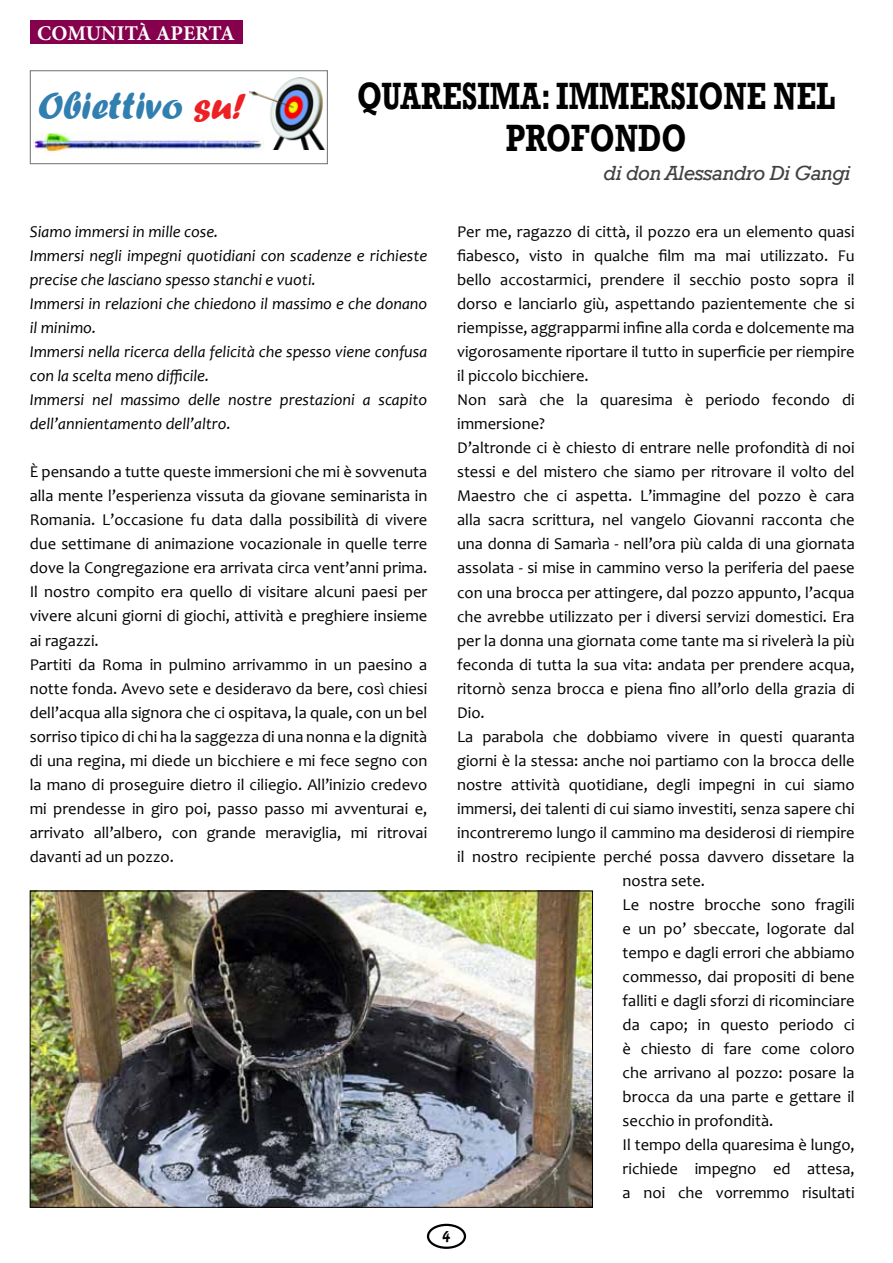
<style>
.page{position:relative;width:893px;height:1263px;background:#fff}
.page>*{position:absolute;margin:0;border:0;box-sizing:border-box;transform-origin:0 0}
.t1{font:39.3px "Forte";color:#317eb0}
.t2{font:700 39px/42px "Rockwell";color:#000;text-align:center;scale:.75 1}
.t3{font:italic 21px "Rockwell";letter-spacing:-.02em;color:#414042}
.t4{font:700 21px "Minion Pro";color:#fff}
.t5{font:16.5px/24px "Candara";color:#000}
.t6{font:italic 16.5px/24px "Candara";color:#000}
.t7{font:13.5px "Hobo Std";color:#000}
.s1{color:#ed2124}
</style>
<div class="page">
<div style="left:427px;top:1224px;width:39px;height:25px;border:2px solid #000;border-radius:50%"></div>
<div style="left:30px;top:21px;width:212px;height:23px;background:#85004d"></div>
<div style="left:30px;top:70px;width:298px;height:94px;border:1px solid #7c7e81"></div>
<img style="left:249px;top:78px;width:76px;height:72px">
<img style="left:33px;top:134px;width:230px;height:18px">
<img style="left:32px;top:893px;width:559px;height:313px">
<p class="t4" style="left:37px;top:18px;width:199px">COMUNITÀ APERTA</p>
<h1 class="t1" style="left:38px;top:83px;width:209px">Obiettivo <span class="s1">su!</span></h1>
<h2 class="t2" style="left:357px;top:75px;width:639px">QUARESIMA: IMMERSIONE NEL<br>PROFONDO</h2>
<p class="t3" style="left:603px;top:161px;width:249px">di don Alessandro Di Gangi</p>
<p class="t6" style="left:30px;top:220px;width:399px">Siamo immersi in mille cose.<br>Immersi negli impegni quotidiani con scadenze e richieste precise che lasciano spesso stanchi e vuoti.<br>Immersi in relazioni che chiedono il massimo e che donano il minimo.<br>Immersi nella ricerca della felicità che spesso viene confusa con la scelta meno difficile.<br>Immersi nel massimo delle nostre prestazioni a scapito dell’annientamento dell’altro.</p>
<p class="t5" style="left:30px;top:460px;width:399px">È pensando a tutte queste immersioni che mi è sovvenuta alla mente l’esperienza vissuta da giovane seminarista in Romania. L’occasione fu data dalla possibilità di vivere due settimane di animazione vocazionale in quelle terre dove la Congregazione era arrivata circa vent’anni prima.<br>Il nostro compito era quello di visitare alcuni paesi per vivere alcuni giorni di giochi, attività e preghiere insieme ai ragazzi.<br>Partiti da Roma in pulmino arrivammo in un paesino a notte fonda. Avevo sete e desideravo da bere, così chiesi dell’acqua alla signora che ci ospitava, la quale, con un bel sorriso tipico di chi ha la saggezza di una nonna e la dignità di una regina, mi diede un bicchiere e mi fece segno con la mano di proseguire dietro il ciliegio. All’inizio credevo mi prendesse in giro poi, passo passo mi avventurai e, arrivato all’albero, con grande meraviglia, mi ritrovai davanti ad un pozzo.</p>
<p class="t5" style="left:457px;top:220px;width:399px">Per me, ragazzo di città, il pozzo era un elemento quasi</p>
<p class="t5" style="left:457px;top:244px;width:399px">fiabesco, visto in qualche film ma mai utilizzato. Fu</p>
<p class="t5" style="left:457px;top:268px;width:399px">bello accostarmici, prendere il secchio posto sopra il</p>
<p class="t5" style="left:457px;top:292px;width:399px">dorso e lanciarlo giù, aspettando pazientemente che si</p>
<p class="t5" style="left:457px;top:316px;width:399px">riempisse, aggrapparmi infine alla corda e dolcemente ma</p>
<p class="t5" style="left:457px;top:340px;width:399px">vigorosamente riportare il tutto in superficie per riempire</p>
<p class="t5" style="left:457px;top:364px;width:133px">il piccolo bicchiere.</p>
<p class="t5" style="left:457px;top:388px;width:399px">Non sarà che la quaresima è periodo fecondo di</p>
<p class="t5" style="left:457px;top:412px;width:89px">immersione?</p>
<p class="t5" style="left:457px;top:436px;width:399px">D’altronde ci è chiesto di entrare nelle profondità di noi</p>
<p class="t5" style="left:457px;top:460px;width:399px">stessi e del mistero che siamo per ritrovare il volto del</p>
<p class="t5" style="left:457px;top:484px;width:399px">Maestro che ci aspetta. L’immagine del pozzo è cara</p>
<p class="t5" style="left:457px;top:508px;width:399px">alla sacra scrittura, nel vangelo Giovanni racconta che</p>
<p class="t5" style="left:457px;top:532px;width:399px">una donna di Samarìa - nell’ora più calda di una giornata</p>
<p class="t5" style="left:457px;top:556px;width:399px">assolata - si mise in cammino verso la periferia del paese</p>
<p class="t5" style="left:457px;top:580px;width:399px">con una brocca per attingere, dal pozzo appunto, l’acqua</p>
<p class="t5" style="left:457px;top:604px;width:399px">che avrebbe utilizzato per i diversi servizi domestici. Era</p>
<p class="t5" style="left:457px;top:628px;width:399px">per la donna una giornata come tante ma si rivelerà la più</p>
<p class="t5" style="left:457px;top:652px;width:399px">feconda di tutta la sua vita: andata per prendere acqua,</p>
<p class="t5" style="left:457px;top:676px;width:399px">ritornò senza brocca e piena fino all’orlo della grazia di</p>
<p class="t5" style="left:457px;top:700px;width:29px">Dio.</p>
<p class="t5" style="left:457px;top:724px;width:399px">La parabola che dobbiamo vivere in questi quaranta</p>
<p class="t5" style="left:457px;top:748px;width:399px">giorni è la stessa: anche noi partiamo con la brocca delle</p>
<p class="t5" style="left:457px;top:772px;width:399px">nostre attività quotidiane, degli impegni in cui siamo</p>
<p class="t5" style="left:457px;top:796px;width:399px">immersi, dei talenti di cui siamo investiti, senza sapere chi</p>
<p class="t5" style="left:457px;top:820px;width:399px">incontreremo lungo il cammino ma desiderosi di riempire</p>
<p class="t5" style="left:457px;top:844px;width:399px">il nostro recipiente perché possa davvero dissetare la</p>
<p class="t5" style="left:623px;top:868px;width:84px">nostra sete.</p>
<p class="t5" style="left:623px;top:892px;width:234px">Le nostre brocche sono fragili</p>
<p class="t5" style="left:623px;top:916px;width:234px">e un po’ sbeccate, logorate dal</p>
<p class="t5" style="left:623px;top:940px;width:234px">tempo e dagli errori che abbiamo</p>
<p class="t5" style="left:623px;top:964px;width:234px">commesso, dai propositi di bene</p>
<p class="t5" style="left:623px;top:988px;width:234px">falliti e dagli sforzi di ricominciare</p>
<p class="t5" style="left:623px;top:1012px;width:234px">da capo; in questo periodo ci</p>
<p class="t5" style="left:623px;top:1036px;width:234px">è chiesto di fare come coloro</p>
<p class="t5" style="left:623px;top:1060px;width:234px">che arrivano al pozzo: posare la</p>
<p class="t5" style="left:623px;top:1084px;width:234px">brocca da una parte e gettare il</p>
<p class="t5" style="left:623px;top:1108px;width:152px">secchio in profondità.</p>
<p class="t5" style="left:623px;top:1132px;width:234px">Il tempo della quaresima è lungo,</p>
<p class="t5" style="left:623px;top:1156px;width:234px">richiede impegno ed attesa,</p>
<p class="t5" style="left:623px;top:1180px;width:234px">a noi che vorremmo risultati</p>
<p class="t7" style="left:443px;top:1227px;width:9px">4</p>
</div>
